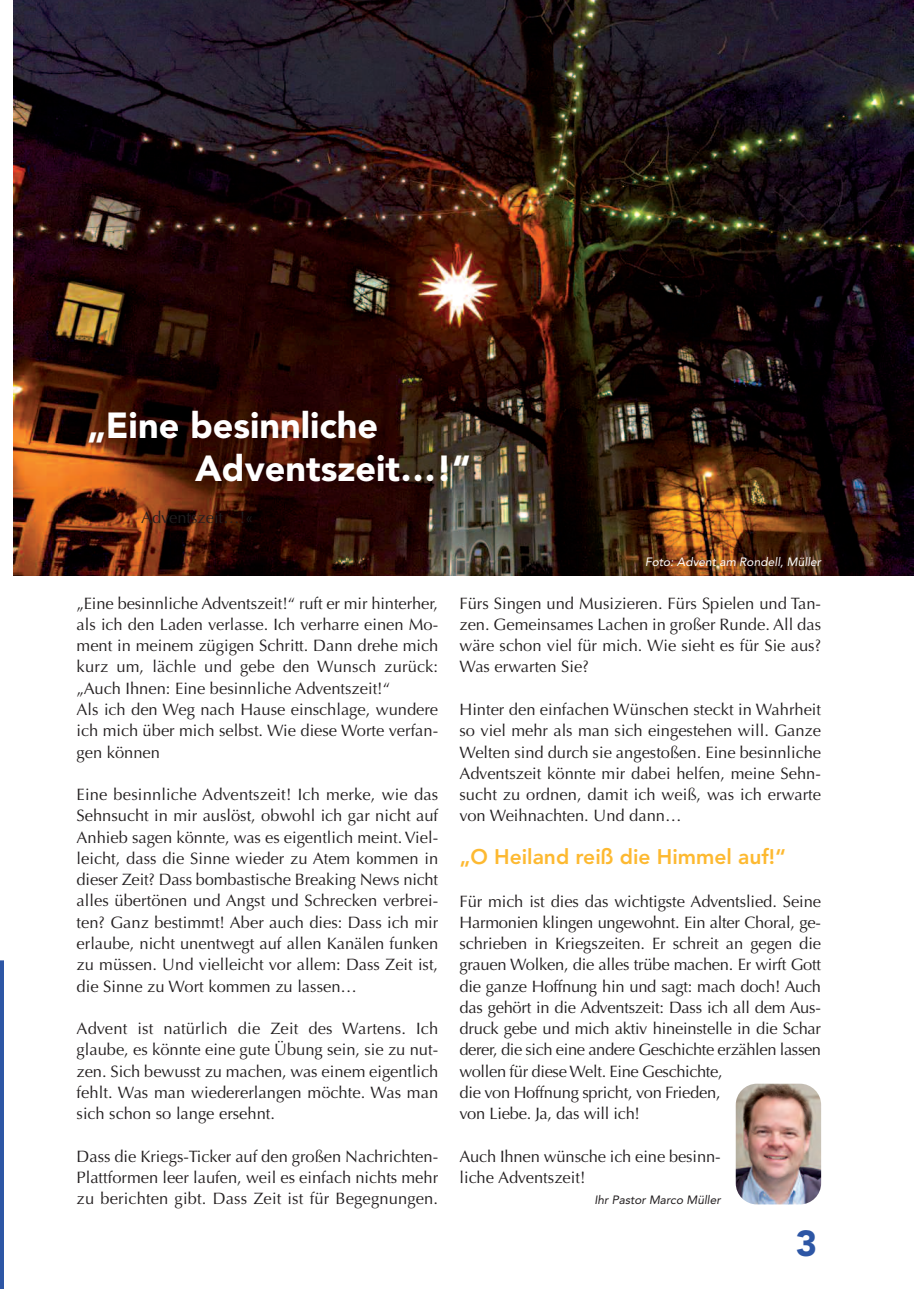
<style>
.page{position:relative;width:919px;height:1289px;background:#fff}
.page>*{position:absolute;margin:0;border:0;box-sizing:border-box;transform-origin:0 0}
.t1{font:900 36px/42.6px "Avenir";color:#fff}
.t2{font:900 36px "Avenir";color:#2d56a5}
.t3{font:800 21px "Avenir";color:#fdb931}
.t4{font:16.5px/21.3px "Optima";letter-spacing:-.005em;color:#231f20;text-align:justify}
.t5{font:italic 12px "Avenir";color:#fff}
.t6{font:italic 12px "Avenir";color:#231f20}
</style>
<div class="page">
<svg style="left:0;top:960px;width:4px;height:328px"></svg>
<img style="left:13px;top:0;width:900px;height:575px">
<img style="left:735px;top:1083px;width:86px;height:121px;border-radius:21px">
<h1 class="t1" style="left:195px;top:403px;width:277px;text-indent:-108px">„Eine besinnliche<br>Adventszeit…!“</h1>
<p class="t4" style="left:141px;top:507px;width:114px">Adventszeit…!«</p>
<p class="t5" style="left:645px;top:554px;width:177px">Foto: Advent am Rondell, Müller</p>
<p class="t4" style="left:77px;top:592px;width:363px;text-align:left">„Eine besinnliche Adventszeit!“ ruft er mir hinterher, als ich den Laden verlasse. Ich verharre einen Mo&shy;ment in meinem zügigen Schritt. Dann drehe mich kurz um, lächle und gebe den Wunsch zurück: „Auch Ihnen: Eine besinnliche Adventszeit!“<br>Als ich den Weg nach Hause einschlage, wundere ich mich über mich selbst. Wie diese Worte verfan&shy;gen können</p>
<p class="t4" style="left:77px;top:784px;width:363px">Eine besinnliche Adventszeit! Ich merke, wie das Sehnsucht in mir auslöst, obwohl ich gar nicht auf Anhieb sagen könnte, was es eigentlich meint. Viel&shy;leicht, dass die Sinne wieder zu Atem kommen in dieser Zeit? Dass bombastische Breaking News nicht alles übertönen und Angst und Schrecken verbrei&shy;ten? Ganz bestimmt! Aber auch dies: Dass ich mir erlaube, nicht unentwegt auf allen Kanälen funken zu müssen. Und vielleicht vor allem: Dass Zeit ist, die Sinne zu Wort kommen zu lassen…</p>
<p class="t4" style="left:77px;top:1018px;width:363px">Advent ist natürlich die Zeit des Wartens. Ich glaube, es könnte eine gute Übung sein, sie zu nut&shy;zen. Sich bewusst zu machen, was einem eigentlich fehlt. Was man wiedererlangen möchte. Was man sich schon so lange ersehnt.</p>
<p class="t4" style="left:77px;top:1145px;width:363px">Dass die Kriegs-Ticker auf den großen Nachrichten-Plattformen leer laufen, weil es einfach nichts mehr zu berichten gibt. Dass Zeit ist für Begegnungen.</p>
<p class="t4" style="left:459px;top:592px;width:363px">Fürs Singen und Musizieren. Fürs Spielen und Tan&shy;zen. Gemeinsames Lachen in großer Runde. All das wäre schon viel für mich. Wie sieht es für Sie aus?<br>Was erwarten Sie?</p>
<p class="t4" style="left:459px;top:699px;width:363px">Hinter den einfachen Wünschen steckt in Wahrheit so viel mehr als man sich eingestehen will. Ganze Welten sind durch sie angestoßen. Eine besinnliche Adventszeit könnte mir dabei helfen, meine Sehn&shy;sucht zu ordnen, damit ich weiß, was ich erwarte von Weihnachten. Und dann…</p>
<p class="t3" style="left:459px;top:837px;width:328px">„O Heiland reiß die Himmel auf!“</p>
<p class="t4" style="left:459px;top:890px;width:363px;text-align:left">Für mich ist dies das wichtigste Adventslied. Seine Harmonien klingen ungewohnt. Ein alter Choral, ge&shy;schrieben in Kriegszeiten. Er schreit an gegen die grauen Wolken, die alles trübe machen. Er wirft Gott die ganze Hoffnung hin und sagt: mach doch! Auch das gehört in die Adventszeit: Dass ich all dem Aus&shy;druck gebe und mich aktiv hineinstelle in die Schar derer, die sich eine andere Geschichte erzählen lassen wollen für diese Welt. Eine Geschichte,<br>die von Hoffnung spricht, von Frieden,<br>von Liebe. Ja, das will ich!</p>
<p class="t4" style="left:459px;top:1145px;width:263px">Auch Ihnen wünsche ich eine besinn&shy;liche Adventszeit!</p>
<p class="t6" style="left:594px;top:1192px;width:128px">Ihr Pastor Marco Müller</p>
<h1 class="t2" style="left:795px;top:1212px;width:23px">3</h1>
</div>
